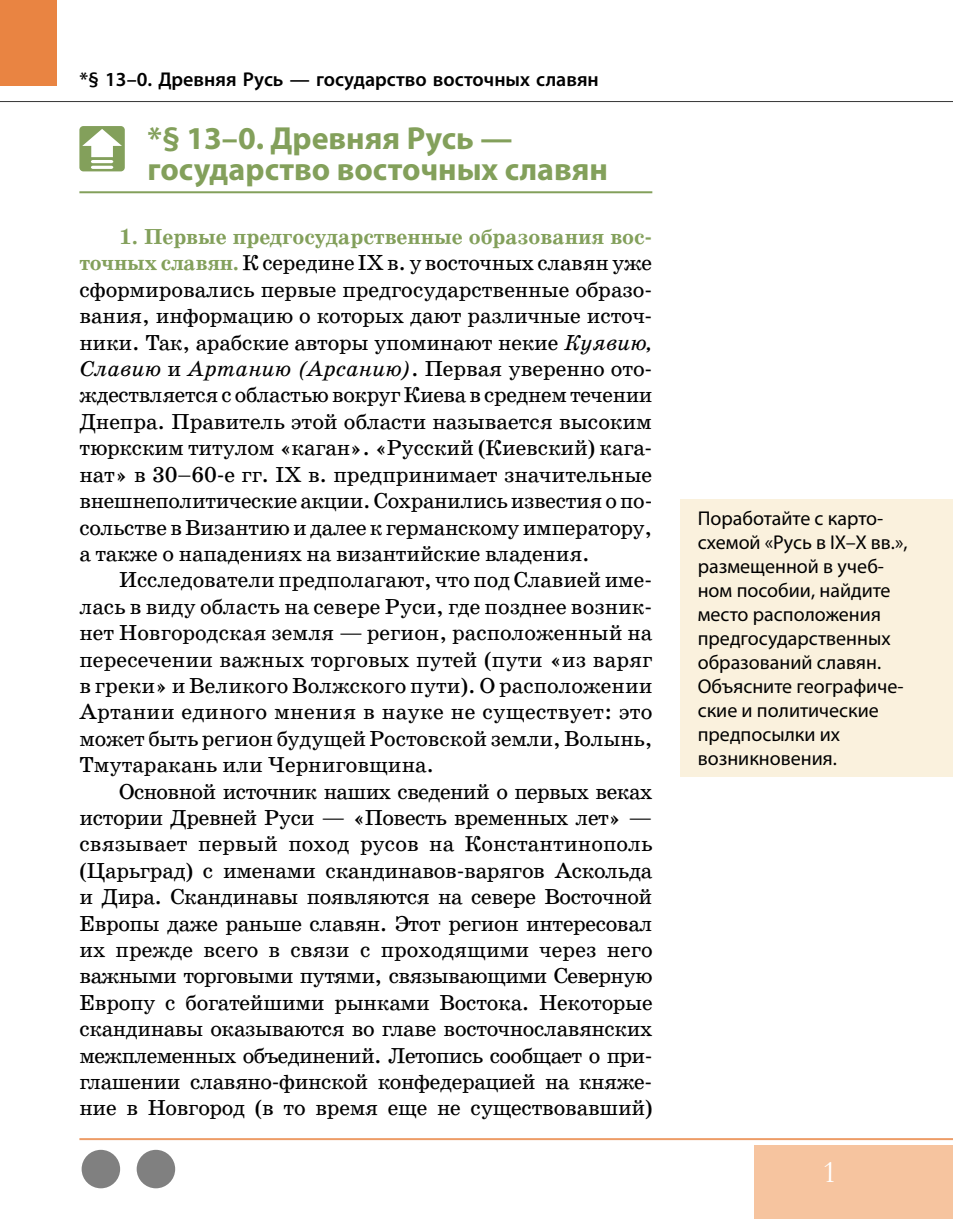
<style>
.page{position:relative;width:953px;height:1219px;background:#fff}
.page>*{position:absolute;margin:0;border:0;box-sizing:border-box;transform-origin:0 0}
.t1{font:700 32px/31.2px "Myriad Pro";color:#83a05b}
.t2{font:32px "Garamond";color:#fff}
.t3{font:22px/26.4px "School Book Web";letter-spacing:-.01em;color:#000;text-align:justify}
.t4{font:20px/24px "Myriad Pro";color:#000}
.t5{font:600 20px "Myriad Pro";color:#000}
.s1{font-weight:700;color:#83a05b}
.s2{font-style:italic}
</style>
<div class="page">
<hr style="left:0;top:101px;width:952px;height:1px;background:#000">
<div style="left:0;top:0;width:57px;height:86px;background:#e98442"></div>
<div style="left:754px;top:1145px;width:198px;height:74px;background:#f6c49f"></div>
<div style="left:82px;top:1150px;width:38px;height:38px;background:#808080;border-radius:50%"></div>
<div style="left:137px;top:1150px;width:38px;height:38px;background:#808080;border-radius:50%"></div>
<hr style="left:79px;top:1138px;width:873px;height:2px;background:#e98442">
<hr style="left:79px;top:191px;width:573px;height:2px;background:#83a05b">
<div style="left:79px;top:126px;width:46px;height:45px;background:#83a05b;border-radius:4px"></div>
<svg style="left:82px;top:129px;width:40px;height:28px"></svg>
<hr style="left:91px;top:166px;width:22px;height:3px;background:#fff;border-radius:2px">
<hr style="left:91px;top:160px;width:22px;height:3px;background:#fff;border-radius:2px">
<div style="left:680px;top:499px;width:272px;height:278px;background:#faf1dd"></div>
<p class="t5" style="left:79px;top:67px;width:521px">*§ 13–0. Древняя Русь — государство восточных славян</p>
<h1 class="t1" style="left:147px;top:121px;width:462px">*§ 13–0. Древняя Русь — государство восточных славян</h1>
<p class="t3" style="left:79px;top:224px;width:574px;text-indent:40px"><span class="s1">1. Первые предгосударственные образования вос&shy;точных славян.</span> К середине IX в. у восточных славян уже сформировались первые предгосударственные образо‑ вания, информацию о которых дают различные источ‑ ники. Так, арабские авторы упоминают некие <span class="s2">Куявию, Славию</span> и <span class="s2">Артанию (Арсанию)</span>. Первая уверенно ото‑ ждествляется с областью вокруг Киева в среднем течении Днепра. Правитель этой области называется высоким тюркским титулом «каган». «Русский (Киевский) кага‑ нат» в 30–60‑е гг. IX в. предпринимает значительные внешнеполитические акции. Сохранились известия о по‑ сольстве в Византию и далее к германскому императору, а также о нападениях на византийские владения.</p>
<p class="t3" style="left:79px;top:567px;width:574px;text-indent:40px">Исследователи предполагают, что под Славией име‑ лась в виду область на севере Руси, где позднее возник‑ нет Новгородская земля — регион, расположенный на пересечении важных торговых путей (пути «из варяг в греки» и Великого Волжского пути). О расположении Артании единого мнения в науке не существует: это может быть регион будущей Ростовской земли, Волынь, Тмутаракань или Черниговщина.</p>
<p class="t3" style="left:79px;top:778px;width:574px;text-indent:40px">Основной источник наших сведений о первых веках истории Древней Руси — «Повесть временных лет» — связывает первый поход русов на Константинополь (Царьград) с именами скандинавов--варягов Аскольда и Дира. Скандинавы появляются на севере Восточной Европы даже раньше славян. Этот регион интересовал их прежде всего в связи с проходящими через него важными торговыми путями, связывающими Северную Европу с богатейшими рынками Востока. Некоторые скандинавы оказываются во главе восточнославянских межплеменных объединений. Летопись сообщает о при‑ глашении славяно--финской конфедерацией на княже‑ ние в Новгород (в то время еще не существовавший)</p>
<p class="t4" style="left:697px;top:506px;width:211px">Поработайте с карто&shy;схемой «Русь в IX–X вв.», размещенной в учеб&shy;ном пособии, найдите место расположения предгосударственных образований славян.<br>Объясните географиче&shy;ские и политические предпосылки их возникновения.</p>
<h1 class="t2" style="left:822px;top:1150px;width:17px">1</h1>
</div>
